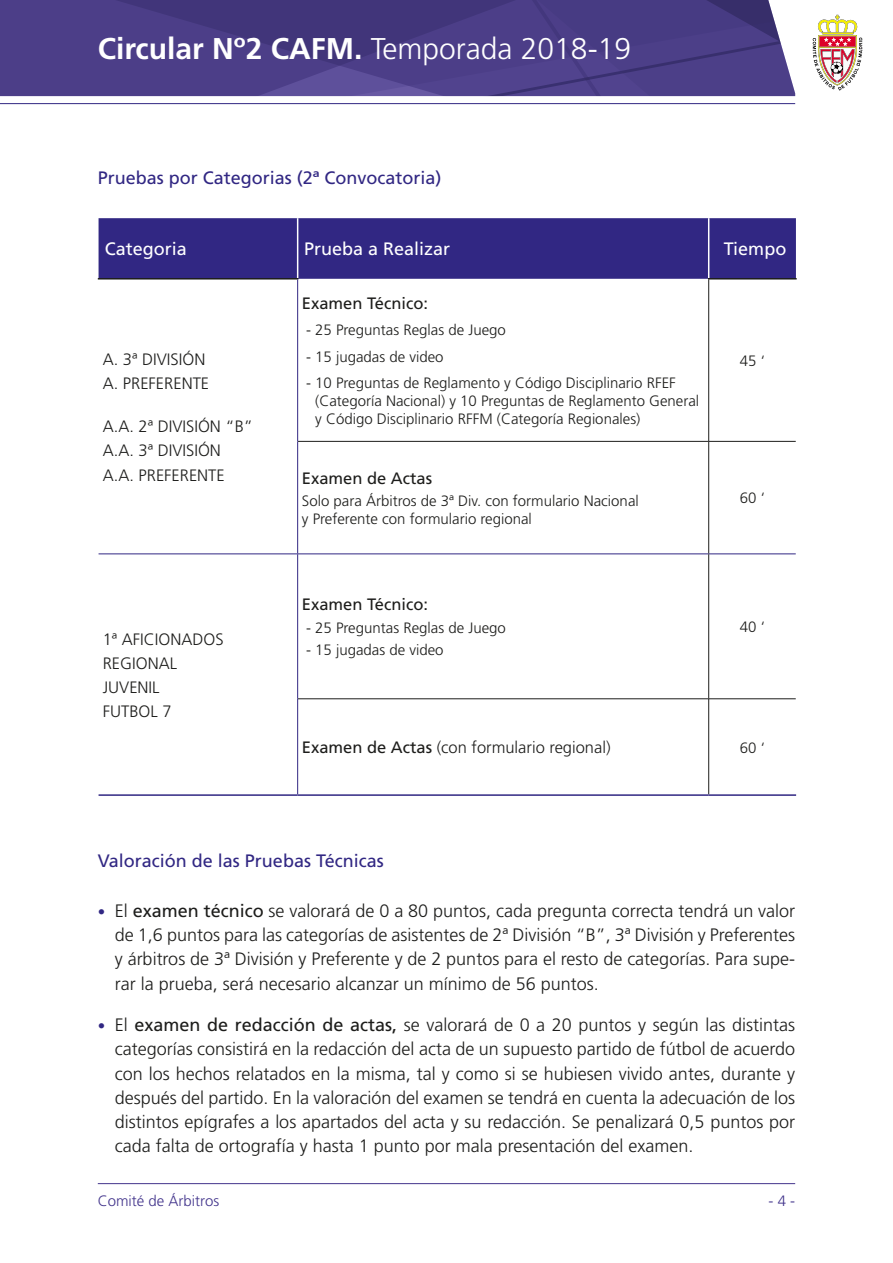
<style>
.page{position:relative;width:893px;height:1263px;background:#fff}
.page>*{position:absolute;margin:0;border:0;box-sizing:border-box;transform-origin:0 0}
.t1{font:700 30px "Frutiger";color:#fff}
.t2{font:300 18px/24.3px "Frutiger LT Std";color:#1d1d1b;text-align:justify}
.t3{font:18px "Frutiger LT Std";color:#312783}
.t4{font:18px "Frutiger LT Std";color:#fff}
.t5{font:300 16.5px/24px "Frutiger LT Std";color:#1d1d1b}
.t6{font:16.5px "Frutiger LT Std";color:#1d1d1b}
.t7{font:300 15px/18px "Frutiger LT Std";color:#1d1d1b}
.t8{font:300 15px "Frutiger LT Std";color:#43358c}
.s1{font-weight:300}
.s2{font-weight:400}
.s3{font-size:15px;color:#312783}
</style>
<div class="page">
<svg style="left:0;top:0;width:795px;height:96px;background:#4d4087"></svg>
<hr style="left:0;top:103px;width:795px;height:1px;background:#312783">
<svg style="left:813px;top:15px;width:49px;height:76px"></svg>
<hr style="left:98px;top:1183px;width:697px;height:1px;background:#43358c">
<div style="left:99px;top:218px;width:697px;height:61px;background:#312783"></div>
<hr style="left:297px;top:218px;width:1px;height:60px;background:#fff">
<hr style="left:708px;top:218px;width:1px;height:60px;background:#fff">
<hr style="left:98px;top:278px;width:200px;height:1px;background:#1d1d1b">
<hr style="left:708px;top:278px;width:89px;height:1px;background:#1d1d1b">
<hr style="left:297px;top:279px;width:1px;height:162px;background:#312783">
<hr style="left:297px;top:441px;width:1px;height:112px;background:#312783">
<hr style="left:99px;top:553px;width:199px;height:1px;background:#312783">
<hr style="left:298px;top:553px;width:411px;height:1px;background:#312783">
<hr style="left:297px;top:554px;width:1px;height:145px;background:#312783">
<hr style="left:709px;top:553px;width:87px;height:1px;background:#312783">
<hr style="left:297px;top:699px;width:1px;height:95px;background:#312783">
<hr style="left:708px;top:279px;width:1px;height:162px;background:#1d1d1b">
<hr style="left:708px;top:442px;width:1px;height:111px;background:#1d1d1b">
<hr style="left:708px;top:554px;width:1px;height:145px;background:#1d1d1b">
<hr style="left:708px;top:699px;width:1px;height:95px;background:#1d1d1b">
<hr style="left:298px;top:441px;width:411px;height:1px;background:#1d1d1b">
<hr style="left:709px;top:441px;width:87px;height:1px;background:#1d1d1b">
<hr style="left:298px;top:698px;width:411px;height:1px;background:#1d1d1b">
<hr style="left:709px;top:698px;width:87px;height:1px;background:#1d1d1b">
<hr style="left:298px;top:794px;width:411px;height:2px;background:#312783">
<hr style="left:709px;top:794px;width:87px;height:2px;background:#312783">
<hr style="left:99px;top:794px;width:199px;height:2px;background:#312783">
<h1 class="t1" style="left:98px;top:31px;width:535px">Circular Nº2 CAFM. <span class="s1">Temporada 2018-19</span></h1>
<p class="t3" style="left:98px;top:167px;width:345px">Pruebas por Categorias (2ª Convocatoria)</p>
<p class="t4" style="left:105px;top:238px;width:84px">Categoria</p>
<p class="t4" style="left:304px;top:238px;width:148px">Prueba a Realizar</p>
<p class="t4" style="left:724px;top:238px;width:64px">Tiempo</p>
<p class="t5" style="left:103px;top:347px;width:108px">A. 3ª DIVISIÓN<br>A. PREFERENTE</p>
<p class="t5" style="left:103px;top:415px;width:152px">A.A. 2ª DIVISIÓN “B”<br>A.A. 3ª DIVISIÓN<br>A.A. PREFERENTE</p>
<p class="t5" style="left:103px;top:627px;width:122px">1ª AFICIONADOS<br>REGIONAL<br>JUVENIL<br>FUTBOL 7</p>
<p class="t6" style="left:302px;top:293px;width:128px">Examen Técnico:</p>
<p class="t7" style="left:306px;top:321px;width:201px">- 25 Preguntas Reglas de Juego</p>
<p class="t7" style="left:306px;top:348px;width:139px">- 15 jugadas de video</p>
<p class="t7" style="left:315px;top:374px;width:385px;text-indent:-9px">- 10 Preguntas de Reglamento y Código Disciplinario RFEF (Categoría Nacional) y 10 Preguntas de Reglamento General y Código Disciplinario RFFM (Categoría Regionales)</p>
<p class="t7" style="left:740px;top:352px;width:27px">45 ‘</p>
<p class="t6" style="left:302px;top:468px;width:132px">Examen de Actas</p>
<p class="t7" style="left:302px;top:492px;width:338px">Solo para Árbitros de 3ª Div. con formulario Nacional y Preferente con formulario regional</p>
<p class="t7" style="left:740px;top:489px;width:27px">60 ‘</p>
<p class="t6" style="left:302px;top:595px;width:128px">Examen Técnico:</p>
<p class="t7" style="left:306px;top:618px;width:201px">- 25 Preguntas Reglas de Juego</p>
<p class="t7" style="left:306px;top:641px;width:139px">- 15 jugadas de video</p>
<p class="t7" style="left:740px;top:618px;width:27px">40 ‘</p>
<p class="t5" style="left:302px;top:736px;width:310px"><span class="s2">Examen de Actas</span> (con formulario regional)</p>
<p class="t7" style="left:740px;top:739px;width:27px">60 ‘</p>
<p class="t3" style="left:98px;top:850px;width:287px">Valoración de las Pruebas Técnicas</p>
<p class="t2" style="left:115px;top:899px;width:682px;text-indent:-17px"><span class="s3">•</span> El <span class="s2">examen técnico</span> se valorará de 0 a 80 puntos, cada pregunta correcta tendrá un valor de 1,6 puntos para las categorías de asistentes de 2ª División “B”, 3ª División y Preferentes y árbitros de 3ª División y Preferente y de 2 puntos para el resto de categorías. Para supe&shy;rar la prueba, será necesario alcanzar un mínimo de 56 puntos.</p>
<p class="t2" style="left:115px;top:1013px;width:682px;text-indent:-17px"><span class="s3">•</span> El <span class="s2">examen de redacción de actas,</span> se valorará de 0 a 20 puntos y según las distintas categorías consistirá en la redacción del acta de un supuesto partido de fútbol de acuerdo con los hechos relatados en la misma, tal y como si se hubiesen vivido antes, durante y después del partido. En la valoración del examen se tendrá en cuenta la adecuación de los distintos epígrafes a los apartados del acta y su redacción. Se penalizará 0,5 puntos por cada falta de ortografía y hasta 1 punto por mala presentación del examen.</p>
<p class="t8" style="left:98px;top:1192px;width:123px">Comité de Árbitros</p>
<p class="t8" style="left:768px;top:1192px;width:28px">- 4 -</p>
</div>
